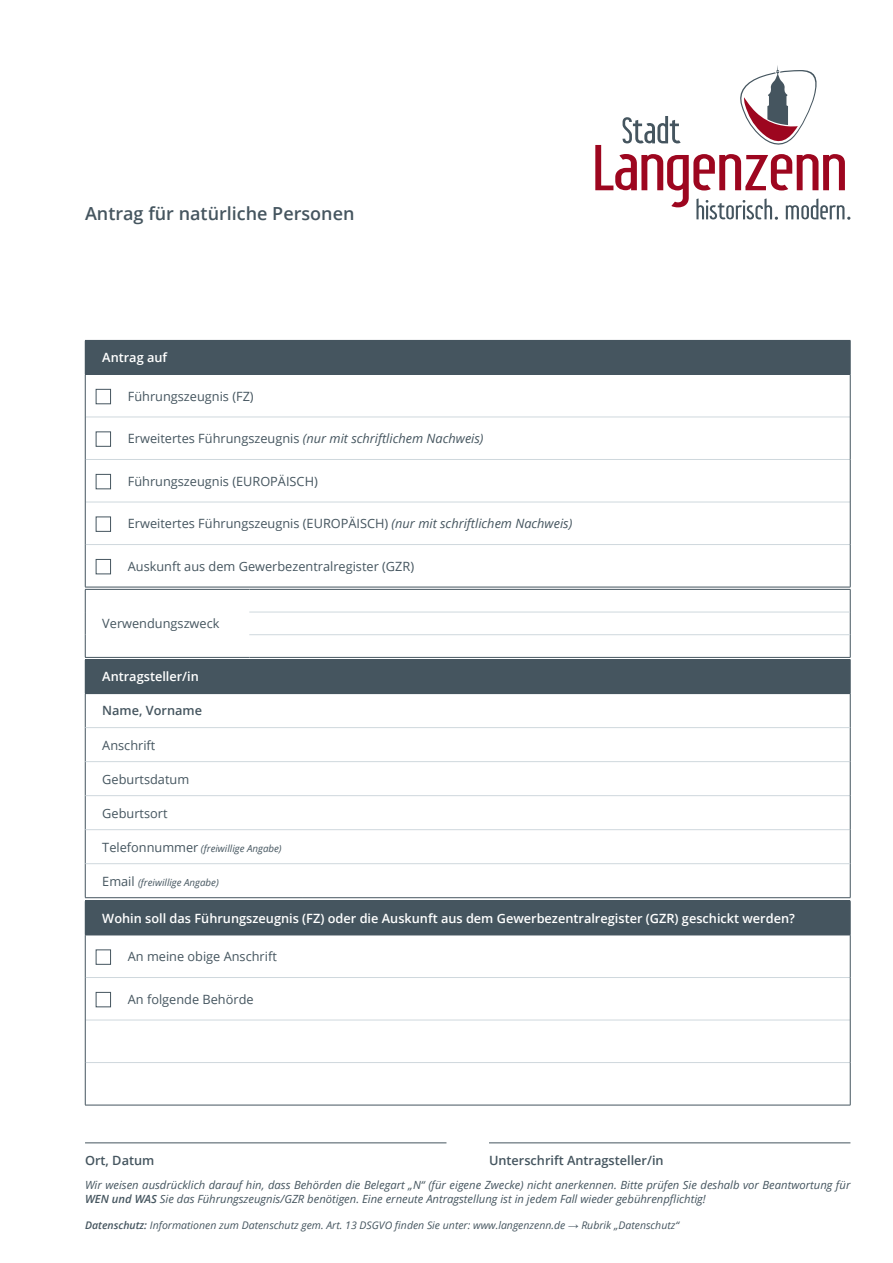
<style>
.page{position:relative;width:893px;height:1263px;background:#fff}
.page>*{position:absolute;margin:0;border:0;box-sizing:border-box;transform-origin:0 0}
.t1{font:600 18px "Open Sans";color:#45555f}
.t2{font:12.75px "Open Sans";color:#45555f}
.t3{font:600 12.75px "Open Sans";color:#fff}
.t4{font:italic 12.75px "Open Sans";color:#45555f}
.t5{font:600 12.75px "Open Sans";color:#45555f}
.t6{font:italic 11.25px/13.5px "Open Sans";color:#45555f}
.t7{font:italic 10.5px "Open Sans";color:#45555f}
.t8{font:italic 9.75px "Open Sans";color:#45555f}
.s1{font-style:normal}
.s2{font-style:italic}
.s3{font-style:normal;font-size:12.75px}
.s4{font-weight:600}
.s5{font-family:"Arial";font-style:normal}
</style>
<div class="page">
<svg style="left:595px;top:65px;width:255px;height:155px"></svg>
<div style="left:85px;top:659px;width:765px;height:35px;background:#45555f"></div>
<hr style="left:850px;top:660px;width:1px;height:33px;background:#45555f">
<hr style="left:85px;top:694px;width:1px;height:34px;background:#45555f">
<hr style="left:85px;top:728px;width:1px;height:34px;background:#45555f">
<hr style="left:85px;top:762px;width:1px;height:34px;background:#45555f">
<hr style="left:85px;top:796px;width:1px;height:34px;background:#45555f">
<hr style="left:85px;top:830px;width:1px;height:34px;background:#45555f">
<hr style="left:85px;top:864px;width:1px;height:33px;background:#45555f">
<hr style="left:85px;top:897px;width:218px;height:1px;background:#45555f">
<hr style="left:303px;top:897px;width:547px;height:1px;background:#45555f">
<hr style="left:850px;top:694px;width:1px;height:34px;background:#45555f">
<hr style="left:850px;top:728px;width:1px;height:34px;background:#45555f">
<hr style="left:850px;top:830px;width:1px;height:34px;background:#45555f">
<hr style="left:850px;top:864px;width:1px;height:33px;background:#45555f">
<hr style="left:85px;top:727px;width:218px;height:1px;background:#cfd8dd">
<hr style="left:303px;top:727px;width:547px;height:1px;background:#cfd8dd">
<hr style="left:85px;top:761px;width:218px;height:1px;background:#cfd8dd">
<hr style="left:303px;top:761px;width:547px;height:1px;background:#cfd8dd">
<hr style="left:85px;top:795px;width:218px;height:1px;background:#cfd8dd">
<hr style="left:303px;top:795px;width:547px;height:1px;background:#cfd8dd">
<hr style="left:85px;top:829px;width:218px;height:1px;background:#cfd8dd">
<hr style="left:303px;top:829px;width:547px;height:1px;background:#cfd8dd">
<hr style="left:85px;top:863px;width:218px;height:1px;background:#cfd8dd">
<hr style="left:303px;top:863px;width:547px;height:1px;background:#cfd8dd">
<hr style="left:850px;top:762px;width:1px;height:34px;background:#45555f">
<hr style="left:850px;top:796px;width:1px;height:34px;background:#45555f">
<hr style="left:85px;top:589px;width:164px;height:1px;background:#45555f">
<hr style="left:249px;top:589px;width:601px;height:1px;background:#45555f">
<svg style="left:85px;top:590px;width:1px;height:67px"></svg>
<hr style="left:85px;top:657px;width:164px;height:1px;background:#45555f">
<hr style="left:249px;top:657px;width:601px;height:1px;background:#45555f">
<svg style="left:850px;top:590px;width:1px;height:67px"></svg>
<hr style="left:249px;top:612px;width:601px;height:1px;background:#cfd8dd">
<hr style="left:249px;top:634px;width:601px;height:1px;background:#cfd8dd">
<hr style="left:85px;top:1142px;width:361px;height:1px;background:#45555f">
<hr style="left:489px;top:1142px;width:361px;height:1px;background:#45555f">
<div style="left:85px;top:340px;width:765px;height:34px;background:#45555f"></div>
<hr style="left:85px;top:417px;width:765px;height:1px;background:#cfd8dd">
<hr style="left:85px;top:459px;width:765px;height:1px;background:#cfd8dd">
<hr style="left:85px;top:502px;width:765px;height:1px;background:#cfd8dd">
<hr style="left:85px;top:544px;width:765px;height:1px;background:#cfd8dd">
<hr style="left:85px;top:374px;width:765px;height:1px;background:#45555f">
<hr style="left:850px;top:341px;width:1px;height:33px;background:#45555f">
<hr style="left:85px;top:375px;width:1px;height:42px;background:#45555f">
<hr style="left:850px;top:375px;width:1px;height:42px;background:#45555f">
<hr style="left:85px;top:417px;width:1px;height:42px;background:#45555f">
<hr style="left:850px;top:417px;width:1px;height:42px;background:#45555f">
<hr style="left:85px;top:459px;width:1px;height:43px;background:#45555f">
<hr style="left:850px;top:459px;width:1px;height:43px;background:#45555f">
<hr style="left:85px;top:502px;width:1px;height:42px;background:#45555f">
<hr style="left:850px;top:502px;width:1px;height:42px;background:#45555f">
<hr style="left:85px;top:544px;width:1px;height:43px;background:#45555f">
<hr style="left:850px;top:544px;width:1px;height:43px;background:#45555f">
<hr style="left:85px;top:587px;width:765px;height:1px;background:#45555f">
<div style="left:96px;top:389px;width:15px;height:15px;border:1px solid #45555f"></div>
<div style="left:96px;top:432px;width:15px;height:14px;border:1px solid #45555f"></div>
<div style="left:96px;top:474px;width:15px;height:15px;border:1px solid #45555f"></div>
<div style="left:96px;top:517px;width:15px;height:15px;border:1px solid #45555f"></div>
<div style="left:96px;top:559px;width:15px;height:15px;border:1px solid #45555f"></div>
<div style="left:85px;top:901px;width:765px;height:34px;background:#45555f"></div>
<hr style="left:85px;top:977px;width:765px;height:1px;background:#cfd8dd">
<hr style="left:85px;top:1020px;width:765px;height:1px;background:#cfd8dd">
<hr style="left:85px;top:1062px;width:765px;height:1px;background:#cfd8dd">
<hr style="left:85px;top:935px;width:765px;height:1px;background:#45555f">
<hr style="left:850px;top:901px;width:1px;height:34px;background:#45555f">
<hr style="left:85px;top:935px;width:1px;height:42px;background:#45555f">
<hr style="left:850px;top:935px;width:1px;height:42px;background:#45555f">
<hr style="left:85px;top:977px;width:1px;height:43px;background:#45555f">
<hr style="left:850px;top:977px;width:1px;height:43px;background:#45555f">
<hr style="left:85px;top:1020px;width:1px;height:42px;background:#45555f">
<hr style="left:850px;top:1020px;width:1px;height:42px;background:#45555f">
<hr style="left:85px;top:1062px;width:1px;height:43px;background:#45555f">
<hr style="left:850px;top:1062px;width:1px;height:43px;background:#45555f">
<hr style="left:85px;top:1105px;width:765px;height:1px;background:#45555f">
<div style="left:96px;top:950px;width:15px;height:14px;border:1px solid #45555f"></div>
<div style="left:96px;top:992px;width:15px;height:15px;border:1px solid #45555f"></div>
<h1 class="t1" style="left:85px;top:201px;width:271px">Antrag für natürliche Personen</h1>
<p class="t3" style="left:102px;top:349px;width:66px">Antrag auf</p>
<p class="t2" style="left:128px;top:387px;width:127px">Führungszeugnis (FZ)</p>
<p class="t4" style="left:128px;top:430px;width:357px"><span class="s1">Erweitertes Führungszeugnis</span> (nur mit schriftlichem Nachweis)</p>
<p class="t2" style="left:128px;top:472px;width:192px">Führungszeugnis (EUROPÄISCH)</p>
<p class="t2" style="left:128px;top:515px;width:446px">Erweitertes Führungszeugnis (EUROPÄISCH) <span class="s2">(nur mit schriftlichem Nachweis)</span></p>
<p class="t2" style="left:128px;top:557px;width:288px">Auskunft aus dem Gewerbezentralregister (GZR)</p>
<p class="t2" style="left:102px;top:615px;width:119px">Verwendungszweck</p>
<p class="t3" style="left:102px;top:668px;width:98px">Antragsteller/in</p>
<p class="t5" style="left:102px;top:702px;width:101px">Name, Vorname</p>
<p class="t2" style="left:102px;top:736px;width:55px">Anschrift</p>
<p class="t2" style="left:102px;top:770px;width:88px">Geburtsdatum</p>
<p class="t2" style="left:102px;top:804px;width:67px">Geburtsort</p>
<p class="t8" style="left:102px;top:841px;width:181px"><span class="s3">Telefonnummer</span> (freiwillige Angabe)</p>
<p class="t8" style="left:102px;top:875px;width:118px"><span class="s3">Email</span> (freiwillige Angabe)</p>
<p class="t3" style="left:102px;top:909px;width:694px">Wohin soll das Führungszeugnis (FZ) oder die Auskunft aus dem Gewerbezentralregister (GZR) geschickt werden?</p>
<p class="t2" style="left:128px;top:948px;width:151px">An meine obige Anschrift</p>
<p class="t2" style="left:128px;top:990px;width:127px">An folgende Behörde</p>
<p class="t5" style="left:85px;top:1151px;width:71px">Ort, Datum</p>
<p class="t5" style="left:489px;top:1151px;width:176px">Unterschrift Antragsteller/in</p>
<p class="t6" style="left:85px;top:1178px;width:767px">Wir weisen ausdrücklich darauf hin, dass Behörden die Belegart „N“ (für eigene Zwecke) nicht anerkennen. Bitte prüfen Sie deshalb vor Beantwortung für<br><span class="s4">WEN und WAS</span> Sie das Führungszeugnis/GZR benötigen. Eine erneute Antragstellung ist in jedem Fall wieder gebührenpflichtig!</p>
<p class="t7" style="left:85px;top:1218px;width:596px"><span class="s4">Datenschutz:</span> Informationen zum Datenschutz gem. Art. 13 DSGVO finden Sie unter: www.langenzenn.de <span class="s5">→</span> Rubrik „Datenschutz“</p>
</div>
